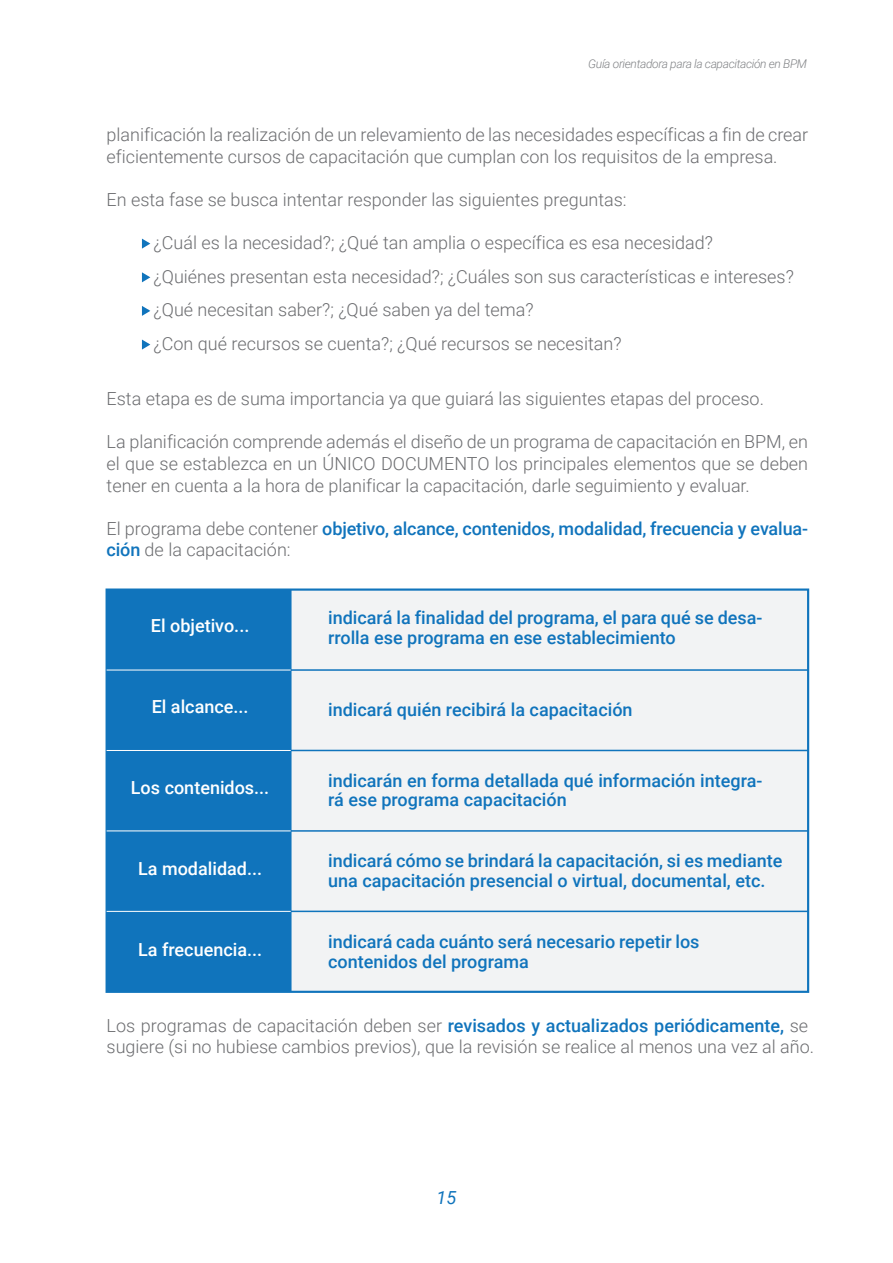
<style>
.page{position:relative;width:893px;height:1263px;background:#fff}
.page>*{position:absolute;margin:0;border:0;box-sizing:border-box;transform-origin:0 0}
.t1{font:300 18px/21.6px "Roboto";color:#6c6d70}
.t2{font:500 18px/19.5px "Roboto";color:#1074bc}
.t3{font:500 18px "Roboto";color:#fff}
.t4{font:italic 18px "Roboto";color:#1074bc}
.t5{font:italic 300 12px "Roboto";letter-spacing:-.03em;color:#808285}
.s1{font-weight:300;color:#6c6d70}
.s2{font-weight:500;color:#1074bc}
</style>
<div class="page">
<svg style="left:142px;top:239px;width:8px;height:10px"></svg>
<svg style="left:142px;top:272px;width:8px;height:10px"></svg>
<svg style="left:142px;top:306px;width:8px;height:10px"></svg>
<svg style="left:142px;top:340px;width:8px;height:10px"></svg>
<div style="left:106px;top:588px;width:703px;height:405px;background:#f2f3f4;border:2px solid #1074bc"></div>
<hr style="left:291px;top:750px;width:517px;height:1px;background:#1074bc">
<hr style="left:291px;top:669px;width:517px;height:2px;background:#1074bc">
<hr style="left:291px;top:830px;width:517px;height:2px;background:#1074bc">
<hr style="left:291px;top:910px;width:517px;height:2px;background:#1074bc">
<div style="left:107px;top:590px;width:184px;height:402px;background:#1074bc"></div>
<hr style="left:290px;top:590px;width:2px;height:402px;background:#1074bc">
<hr style="left:107px;top:750px;width:184px;height:1px;background:#fff">
<hr style="left:107px;top:669px;width:184px;height:1px;background:#fff">
<hr style="left:107px;top:830px;width:184px;height:1px;background:#fff">
<hr style="left:107px;top:911px;width:184px;height:1px;background:#fff">
<p class="t5" style="left:588px;top:55px;width:220px">Guía orientadora para la capacitación en BPM</p>
<p class="t1" style="left:107px;top:123px;width:703px">planificación la realización de un relevamiento de las necesidades específicas a fin de crear eficientemente cursos de capacitación que cumplan con los requisitos de la empresa.</p>
<p class="t1" style="left:107px;top:188px;width:522px">En esta fase se busca intentar responder las siguientes preguntas:</p>
<p class="t1" style="left:144px;top:231px;width:570px">- ¿Cuál es la necesidad?; ¿Qué tan amplia o específica es esa necesidad?</p>
<p class="t1" style="left:144px;top:265px;width:651px">- ¿Quiénes presentan esta necesidad?; ¿Cuáles son sus características e intereses?</p>
<p class="t1" style="left:144px;top:299px;width:391px">- ¿Qué necesitan saber?; ¿Qué saben ya del tema?</p>
<p class="t1" style="left:144px;top:332px;width:479px">- ¿Con qué recursos se cuenta?; ¿Qué recursos se necesitan?</p>
<p class="t1" style="left:107px;top:387px;width:659px">Esta etapa es de suma importancia ya que guiará las siguientes etapas del proceso.</p>
<p class="t1" style="left:107px;top:431px;width:703px;text-align:justify">La planificación comprende además el diseño de un programa de capacitación en BPM, en el que se establezca en un ÚNICO DOCUMENTO los principales elementos que se deben tener en cuenta a la hora de planificar la capacitación, darle seguimiento y evaluar.</p>
<p class="t2" style="left:107px;top:517px;width:703px;line-height:21.6px"><span class="s1">El programa debe contener</span> objetivo, alcance, contenidos, modalidad, frecuencia y evalua&shy;ción <span class="s1">de la capacitación:</span></p>
<p class="t3" style="left:151px;top:613px;width:100px">El objetivo...</p>
<p class="t3" style="left:152px;top:694px;width:98px">El alcance...</p>
<p class="t3" style="left:131px;top:775px;width:140px">Los contenidos...</p>
<p class="t3" style="left:138px;top:856px;width:126px">La modalidad...</p>
<p class="t3" style="left:138px;top:937px;width:126px">La frecuencia...</p>
<p class="t2" style="left:328px;top:608px;width:436px">indicará la finalidad del programa, el para qué se desa&shy;rrolla ese programa en ese establecimiento</p>
<p class="t2" style="left:328px;top:699px;width:306px">indicará quién recibirá la capacitación</p>
<p class="t2" style="left:328px;top:770px;width:436px">indicarán en forma detallada qué información integra&shy;rá ese programa capacitación</p>
<p class="t2" style="left:328px;top:850px;width:456px">indicará cómo se brindará la capacitación, si es mediante una capacitación presencial o virtual, documental, etc.</p>
<p class="t2" style="left:328px;top:931px;width:373px">indicará cada cuánto será necesario repetir los contenidos del programa</p>
<p class="t1" style="left:107px;top:1014px;width:709px">Los programas de capacitación deben ser <span class="s2">revisados y actualizados periódicamente,</span> se sugiere (si no hubiese cambios previos), que la revisión se realice al menos una vez al año.</p>
<p class="t4" style="left:437px;top:1185px;width:21px">15</p>
</div>
